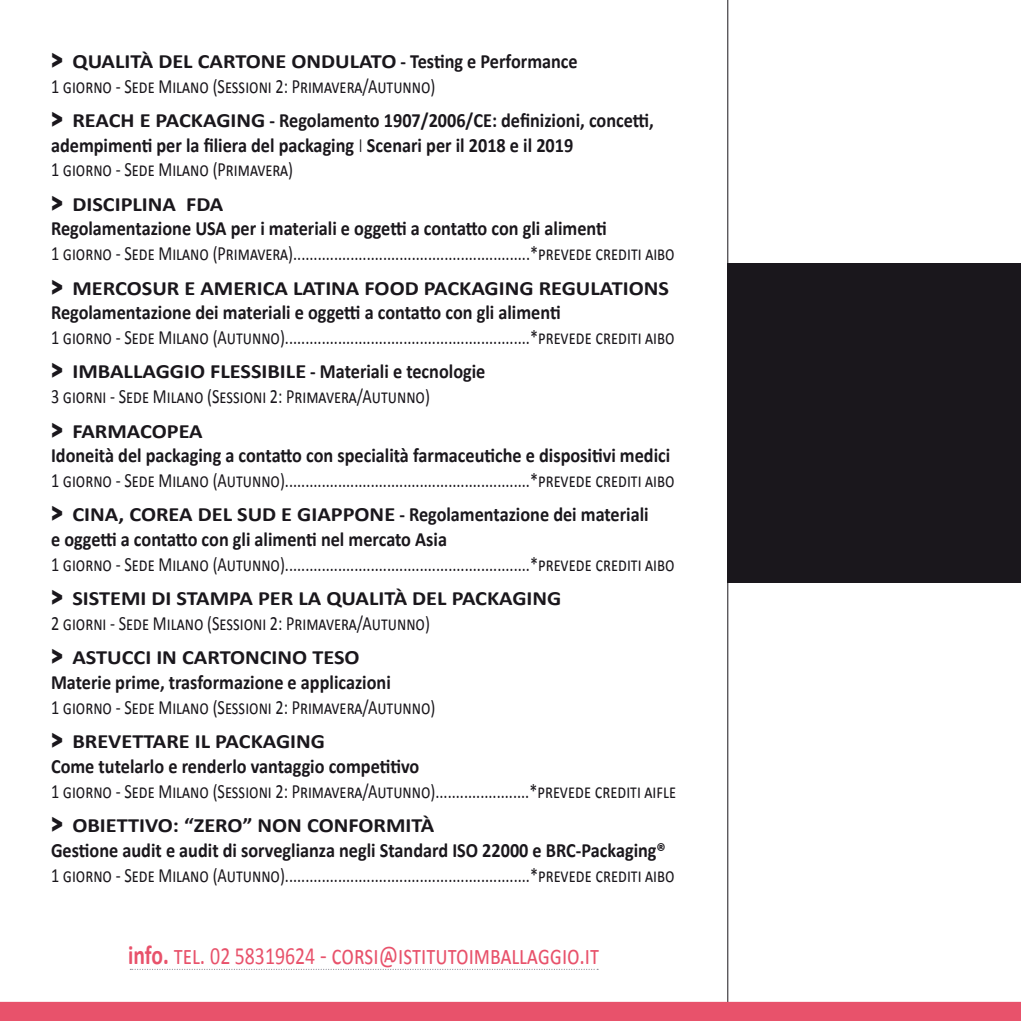
<style>
.page{position:relative;width:1021px;height:1021px;background:#fff}
.page>*{position:absolute;margin:0;border:0;box-sizing:border-box;transform-origin:0 0}
.t1{font:27px "Calibri";color:#e8526b;scale:.8 1}
.t2{font:20.25px "Calibri";color:#1a171c;scale:.8 1}
.t3{font:700 20.25px/24.8px "Calibri";color:#1a171c;scale:1.1 1}
.t4{font:700 20.25px "Calibri";color:#1a171c;scale:.9 1}
.s1{font-family:"Futura";font-weight:800;font-stretch:condensed}
.s2{font-weight:300}
.s3{font-weight:700}
.s4{font-size:24.75px}
</style>
<div class="page">
<svg style="left:130px;top:968px;width:468px;height:1px"></svg>
<div style="left:727px;top:264px;width:293px;height:319px;background:#1a171c"></div>
<hr style="left:727px;top:0;width:1px;height:1020px;background:#1a171c">
<div style="left:1px;top:1002px;width:1018px;height:17px;background:#e8526b"></div>
<div style="left:0;top:1001px;width:1020px;height:19px;border:2px solid #e8526b"></div>
<p class="t3" style="left:51px;top:49px;width:480px"><span class="s1">&gt;</span> QUALITÀ DEL CARTONE ONDULATO - Testing e Performance</p>
<p class="t2" style="left:51px;top:73px;width:482px">1 giorno - Sede Milano (Sessioni 2: Primavera/Autunno)</p>
<p class="t3" style="left:51px;top:108px;width:549px"><span class="s1">&gt;</span> REACH E PACKAGING - Regolamento 1907/2006/CE: definizioni, concetti, adempimenti per la filiera del packaging <span class="s2">І</span> Scenari per il 2018 e il 2019</p>
<p class="t2" style="left:51px;top:157px;width:304px">1 giorno - Sede Milano (Primavera)</p>
<p class="t3" style="left:51px;top:191px;width:158px"><span class="s1">&gt;</span> DISCIPLINA FDA</p>
<p class="t4" style="left:51px;top:216px;width:619px">Regolamentazione USA per i materiali e oggetti a contatto con gli alimenti</p>
<p class="t2" style="left:51px;top:241px;width:781px">1 giorno - Sede Milano (Primavera)..........................................................*prevede crediti aibo</p>
<p class="t3" style="left:51px;top:275px;width:563px"><span class="s1">&gt;</span> MERCOSUR E AMERICA LATINA FOOD PACKAGING REGULATIONS</p>
<p class="t4" style="left:51px;top:300px;width:568px">Regolamentazione dei materiali e oggetti a contatto con gli alimenti</p>
<p class="t2" style="left:51px;top:324px;width:781px">1 giorno - Sede Milano (Autunno)............................................................*prevede crediti aibo</p>
<p class="t3" style="left:51px;top:359px;width:396px"><span class="s1">&gt;</span> IMBALLAGGIO FLESSIBILE - Materiali e tecnologie</p>
<p class="t2" style="left:51px;top:383px;width:475px">3 giorni - Sede Milano (Sessioni 2: Primavera/Autunno)</p>
<p class="t3" style="left:51px;top:418px;width:139px"><span class="s1">&gt;</span> FARMACOPEA</p>
<p class="t4" style="left:51px;top:442px;width:689px">Idoneità del packaging a contatto con specialità farmaceutiche e dispositivi medici</p>
<p class="t2" style="left:51px;top:467px;width:781px">1 giorno - Sede Milano (Autunno)............................................................*prevede crediti aibo</p>
<p class="t3" style="left:51px;top:502px;width:545px"><span class="s1">&gt;</span> CINA, COREA DEL SUD E GIAPPONE - Regolamentazione dei materiali</p>
<p class="t4" style="left:51px;top:526px;width:441px">e oggetti a contatto con gli alimenti nel mercato Asia</p>
<p class="t2" style="left:51px;top:551px;width:781px">1 giorno - Sede Milano (Autunno)............................................................*prevede crediti aibo</p>
<p class="t3" style="left:51px;top:586px;width:465px"><span class="s1">&gt;</span> SISTEMI DI STAMPA PER LA QUALITÀ DEL PACKAGING</p>
<p class="t2" style="left:51px;top:610px;width:475px">2 giorni - Sede Milano (Sessioni 2: Primavera/Autunno)</p>
<p class="t3" style="left:51px;top:645px;width:282px"><span class="s1">&gt;</span> ASTUCCI IN CARTONCINO TESO</p>
<p class="t4" style="left:51px;top:669px;width:379px">Materie prime, trasformazione e applicazioni</p>
<p class="t2" style="left:51px;top:694px;width:482px">1 giorno - Sede Milano (Sessioni 2: Primavera/Autunno)</p>
<p class="t3" style="left:51px;top:729px;width:251px"><span class="s1">&gt;</span> BREVETTARE IL PACKAGING</p>
<p class="t4" style="left:51px;top:753px;width:411px">Come tutelarlo e renderlo vantaggio competitivo</p>
<p class="t2" style="left:51px;top:778px;width:782px">1 giorno - Sede Milano (Sessioni 2: Primavera/Autunno).......................*prevede crediti aifle</p>
<p class="t3" style="left:51px;top:813px;width:350px"><span class="s1">&gt;</span> OBIETTIVO: “ZERO” NON CONFORMITÀ</p>
<p class="t4" style="left:51px;top:837px;width:684px">Gestione audit e audit di sorveglianza negli Standard ISO 22000 e BRC-Packaging®</p>
<p class="t2" style="left:51px;top:862px;width:781px">1 giorno - Sede Milano (Autunno)............................................................*prevede crediti aibo</p>
<p class="t1" style="left:128px;top:937px;width:590px"><span class="s3">info.</span> tel. <span class="s4">02 58319624</span> - corsi@istitutoimballaggio.it</p>
</div>
